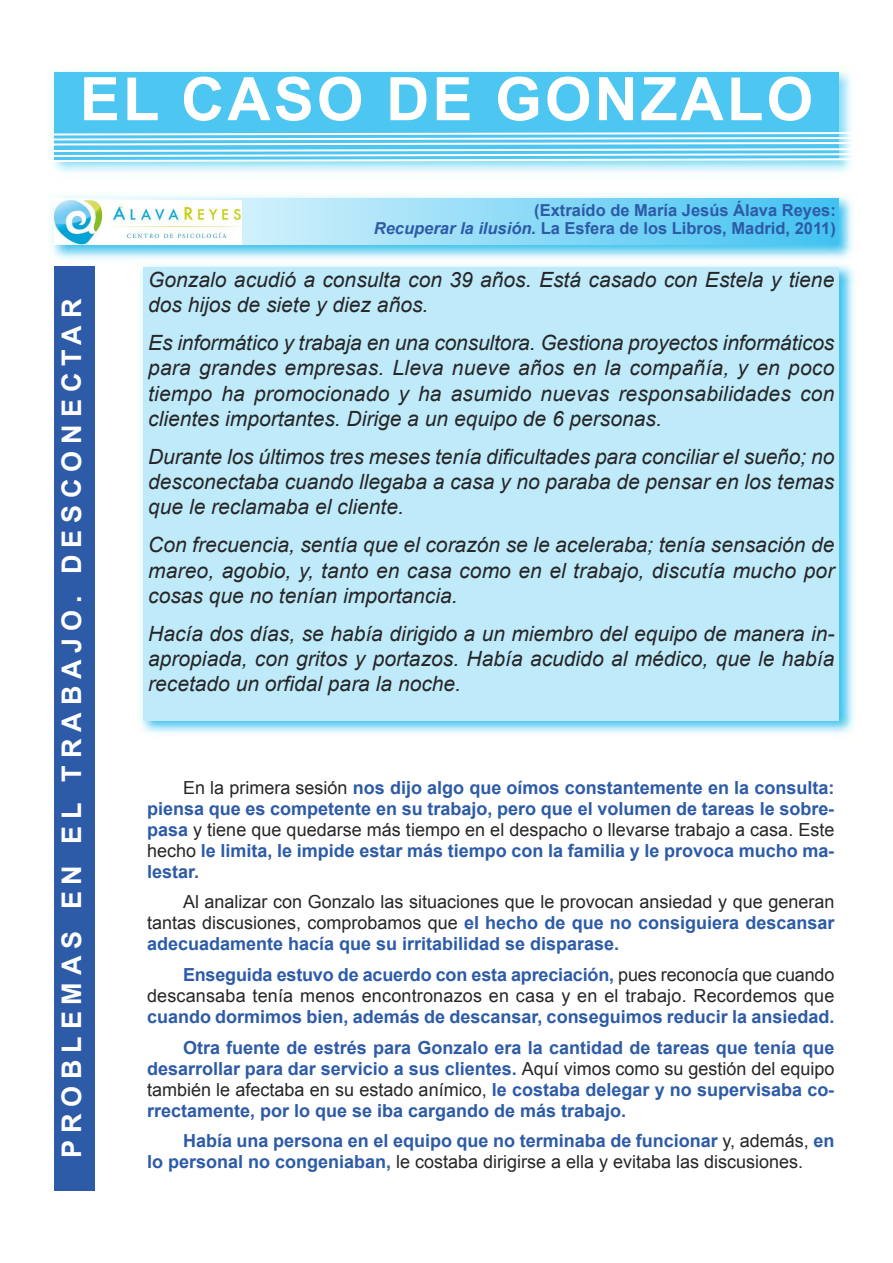
<style>
.page{position:relative;width:893px;height:1263px;background:#fff}
.page>*{position:absolute;margin:0;border:0;box-sizing:border-box;transform-origin:0 0}
.t1{font:700 60px "Arial";letter-spacing:.05em;color:#fff}
.t2{font:700 27px "Arial";letter-spacing:.255em;color:#fff}
.t3{font:italic 21px/25.2px "Arial";color:#272627;text-align:justify}
.t4{font:700 18px/21px "Arial";color:#2d5ba7;text-align:justify}
.t5{font:18px/21px "Arial";letter-spacing:.01em;color:#272627;text-align:justify}
.t6{font:700 16.5px/18px "Arial";color:#2d5ba7;text-align:right}
.s1{font-style:italic}
.s2{font-weight:400;color:#272627}
.s3{font-weight:700;color:#2d5ba7}
</style>
<div class="page">
<img style="left:137px;top:264px;width:718px;height:470px">
<div style="left:144px;top:267px;width:695px;height:453px;background:#bfeafa"></div>
<img style="left:51px;top:195px;width:802px;height:65px">
<svg style="left:54px;top:198px;width:785px;height:47px;background:#8bd9f6"></svg>
<img style="left:52px;top:65px;width:799px;height:109px">
<div style="left:54px;top:72px;width:785px;height:88px;background:#4dc6f2"></div>
<div style="left:54px;top:266px;width:40px;height:925px;background:#2d5ba7"></div>
<svg style="left:52px;top:131px;width:799px;height:32px"></svg>
<img style="left:54px;top:200px;width:187px;height:44px">
<h1 class="t1" style="left:80px;top:66px;width:735px">EL CASO DE GONZALO</h1>
<p class="t2" style="left:57px;top:1158px;width:861px;rotate:-90deg">PROBLEMAS EN EL TRABAJO. DESCONECTAR</p>
<p class="t6" style="left:374px;top:201px;width:464px">(Extraído de María Jesús Álava Reyes:<br><span class="s1">Recuperar la ilusión.</span> La Esfera de los Libros, Madrid, 2011)</p>
<p class="t3" style="left:148px;top:267px;width:688px">Gonzalo acudió a consulta con 39 años. Está casado con Estela y tiene dos hijos de siete y diez años.</p>
<p class="t3" style="left:148px;top:330px;width:688px">Es informático y trabaja en una consultora. Gestiona proyectos informáticos para grandes empresas. Lleva nueve años en la compañía, y en poco tiempo ha promocionado y ha asumido nuevas responsabilidades con clientes importantes. Dirige a un equipo de 6 personas.</p>
<p class="t3" style="left:148px;top:444px;width:688px">Durante los últimos tres meses tenía dificultades para conciliar el sueño; no desconectaba cuando llegaba a casa y no paraba de pensar en los temas que le reclamaba el cliente.</p>
<p class="t3" style="left:148px;top:532px;width:688px">Con frecuencia, sentía que el corazón se le aceleraba; tenía sensación de mareo, agobio, y, tanto en casa como en el trabajo, discutía mucho por cosas que no tenían importancia.</p>
<p class="t3" style="left:148px;top:621px;width:688px">Hacía dos días, se había dirigido a un miembro del equipo de manera in&shy;apropiada, con gritos y portazos. Había acudido al médico, que le había recetado un orfidal para la noche.</p>
<p class="t4" style="left:147px;top:777px;width:689px;text-indent:36px"><span class="s2">En la primera sesión</span> nos dijo algo que oímos constantemente en la consulta: piensa que es competente en su trabajo, pero que el volumen de tareas le sobre&shy;pasa <span class="s2">y tiene que quedarse más tiempo en el despacho o llevarse trabajo a casa. Este hecho</span> le limita, le impide estar más tiempo con la familia y le provoca mucho ma&shy;lestar.</p>
<p class="t5" style="left:147px;top:891px;width:689px;text-indent:36px">Al analizar con Gonzalo las situaciones que le provocan ansiedad y que generan tantas discusiones, comprobamos que <span class="s3">el hecho de que no consiguiera descansar adecuadamente hacía que su irritabilidad se disparase.</span></p>
<p class="t5" style="left:147px;top:964px;width:689px;text-align:right"><span class="s3">Enseguida estuvo de acuerdo con esta apreciación,</span> pues reconocía que cuando descansaba tenía menos encontronazos en casa y en el trabajo. Recordemos que</p>
<p class="t4" style="left:147px;top:1001px;width:689px;line-height:30.8px;text-align:right">cuando dormimos bien, además de descansar, conseguimos reducir la ansiedad.<br>Otra fuente de estrés para Gonzalo era la cantidad de tareas que tenía que</p>
<p class="t4" style="left:147px;top:1058px;width:689px">desarrollar para dar servicio a sus clientes. <span class="s2">Aquí vimos como su gestión del equipo también le afectaba en su estado anímico,</span> le costaba delegar y no supervisaba co&shy;rrectamente, por lo que se iba cargando de más trabajo.</p>
<p class="t4" style="left:147px;top:1130px;width:689px;text-indent:36px">Había una persona en el equipo que no terminaba de funcionar <span class="s2">y, además,</span> en lo personal no congeniaban, <span class="s2">le costaba dirigirse a ella y evitaba las discusiones.</span></p>
</div>
